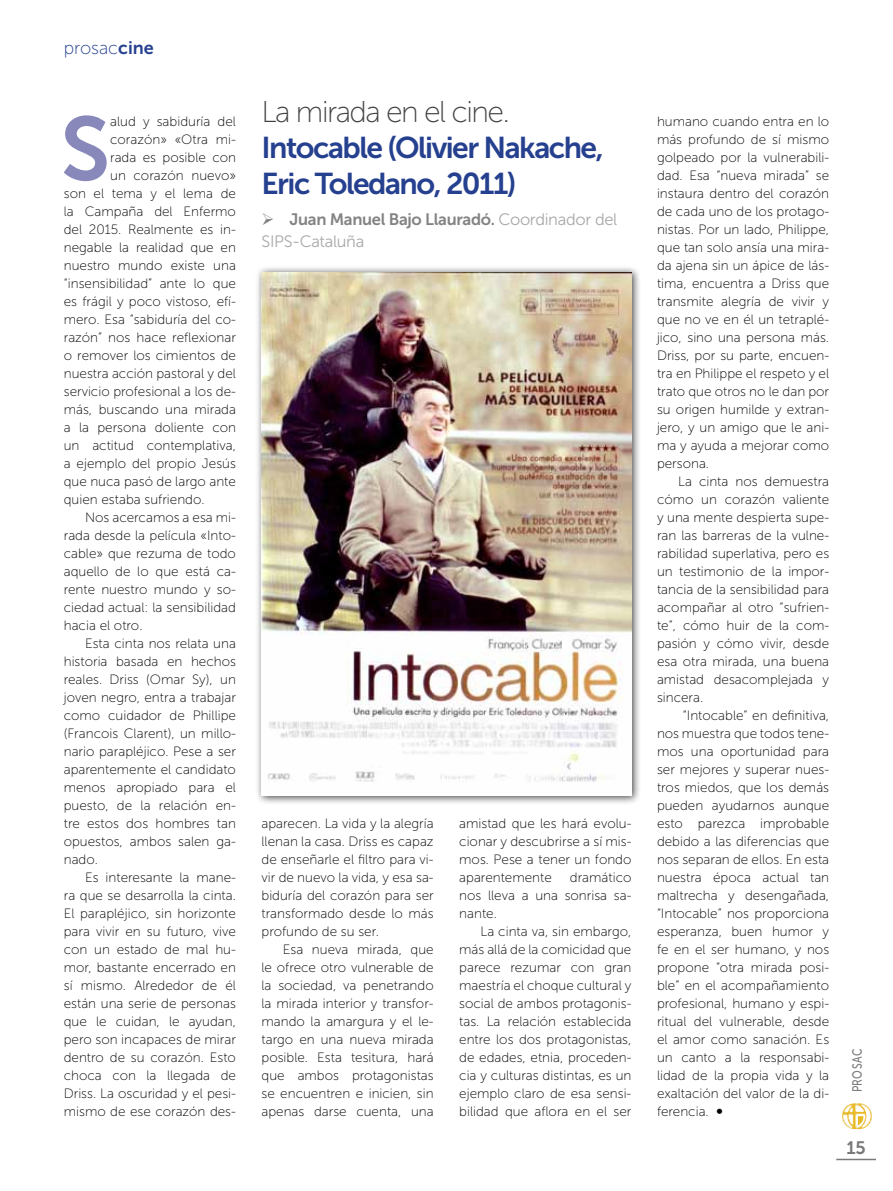
<style>
.page{position:relative;width:893px;height:1191px;background:#fff}
.page>*{position:absolute;margin:0;border:0;box-sizing:border-box;transform-origin:0 0}
.t1{font:89.55px "Museo Sans 700";color:#8889ba}
.t2{font:30px/36px "Museo Sans 700";letter-spacing:-.05em;color:#25408f}
.t3{font:30px "Museo Sans 100";letter-spacing:-.05em;color:#424242}
.t4{font:18px "Museo Sans 100";color:#25408f}
.t5{font:18px "Museo Sans 700";color:#797979}
.t6{font:16.5px "Museo Sans 700";letter-spacing:-.02em;color:#838383}
.t7{font:16.5px "Museo Sans 300";letter-spacing:-.02em;color:#a9a9a9}
.t8{font:13.5px/18px "Museo Sans 100";color:#000;text-align:justify}
.t9{font:13.35px "Museo Sans 500";letter-spacing:.04em;color:#797979;scale:.79 1}
.s1{font-family:"Museo Sans 700"}
.s2{font-family:"Museo Sans 300";color:#a9a9a9}
</style>
<div class="page">
<hr style="left:836px;top:1158px;width:40px;height:2px;background:#797979">
<img style="left:842px;top:1103px;width:17px;height:19px">
<div style="left:255px;top:265px;width:386px;height:540px;background:#000;opacity:.75"></div>
<img style="left:261px;top:272px;width:370px;height:523px">
<h3 class="t4" style="left:64px;top:38px;width:92px">prosac<span class="s1">cine</span></h3>
<h1 class="t1" style="left:61px;top:99px;width:51px">S</h1>
<p class="t8" style="left:110px;top:113px;width:127px">alud y sabiduría del</p>
<p class="t8" style="left:110px;top:131px;width:127px">corazón» «Otra mi-</p>
<p class="t8" style="left:110px;top:149px;width:127px">rada es posible con</p>
<p class="t8" style="left:110px;top:167px;width:127px">un corazón nuevo»</p>
<p class="t8" style="left:64px;top:185px;width:174px">son el tema y el lema de</p>
<p class="t8" style="left:64px;top:202px;width:174px">la Campaña del Enfermo</p>
<p class="t8" style="left:64px;top:220px;width:174px">del 2015. Realmente es in-</p>
<p class="t8" style="left:64px;top:238px;width:174px">negable la realidad que en</p>
<p class="t8" style="left:64px;top:256px;width:174px">nuestro mundo existe una</p>
<p class="t8" style="left:64px;top:274px;width:174px">“insensibilidad” ante lo que</p>
<p class="t8" style="left:64px;top:292px;width:174px">es frágil y poco vistoso, efí-</p>
<p class="t8" style="left:64px;top:310px;width:174px">mero. Esa “sabiduría del co-</p>
<p class="t8" style="left:64px;top:328px;width:174px">razón” nos hace reflexionar</p>
<p class="t8" style="left:64px;top:346px;width:174px">o remover los cimientos de</p>
<p class="t8" style="left:64px;top:364px;width:174px">nuestra acción pastoral y del</p>
<p class="t8" style="left:64px;top:382px;width:174px">servicio profesional a los de-</p>
<p class="t8" style="left:64px;top:400px;width:174px">más, buscando una mirada</p>
<p class="t8" style="left:64px;top:418px;width:174px">a la persona doliente con</p>
<p class="t8" style="left:64px;top:436px;width:174px">un actitud contemplativa,</p>
<p class="t8" style="left:64px;top:454px;width:174px">a ejemplo del propio Jesús</p>
<p class="t8" style="left:64px;top:472px;width:174px">que nuca pasó de largo ante</p>
<p class="t8" style="left:64px;top:490px;width:142px">quien estaba sufriendo.</p>
<p class="t8" style="left:85px;top:508px;width:152px">Nos acercamos a esa mi-</p>
<p class="t8" style="left:64px;top:526px;width:174px">rada desde la película «Into-</p>
<p class="t8" style="left:64px;top:544px;width:174px">cable» que rezuma de todo</p>
<p class="t8" style="left:64px;top:562px;width:174px">aquello de lo que está ca-</p>
<p class="t8" style="left:64px;top:580px;width:174px">rente nuestro mundo y so-</p>
<p class="t8" style="left:64px;top:598px;width:174px">ciedad actual: la sensibilidad</p>
<p class="t8" style="left:64px;top:616px;width:80px">hacia el otro.</p>
<p class="t8" style="left:85px;top:634px;width:152px">Esta cinta nos relata una</p>
<p class="t8" style="left:64px;top:652px;width:174px">historia basada en hechos</p>
<p class="t8" style="left:64px;top:670px;width:174px">reales. Driss (Omar Sy), un</p>
<p class="t8" style="left:64px;top:688px;width:174px">joven negro, entra a trabajar</p>
<p class="t8" style="left:64px;top:706px;width:174px">como cuidador de Phillipe</p>
<p class="t8" style="left:64px;top:724px;width:174px">(Francois Clarent), un millo-</p>
<p class="t8" style="left:64px;top:742px;width:174px">nario parapléjico. Pese a ser</p>
<p class="t8" style="left:64px;top:760px;width:174px">aparentemente el candidato</p>
<p class="t8" style="left:64px;top:778px;width:174px">menos apropiado para el</p>
<p class="t8" style="left:64px;top:796px;width:174px">puesto, de la relación en-</p>
<p class="t8" style="left:64px;top:814px;width:174px">tre estos dos hombres tan</p>
<p class="t8" style="left:64px;top:832px;width:174px">opuestos, ambos salen ga-</p>
<p class="t8" style="left:64px;top:850px;width:36px">nado.</p>
<p class="t8" style="left:85px;top:868px;width:152px">Es interesante la mane-</p>
<p class="t8" style="left:64px;top:886px;width:174px">ra que se desarrolla la cinta.</p>
<p class="t8" style="left:64px;top:904px;width:174px">El parapléjico, sin horizonte</p>
<p class="t8" style="left:64px;top:922px;width:174px">para vivir en su futuro, vive</p>
<p class="t8" style="left:64px;top:940px;width:174px">con un estado de mal hu-</p>
<p class="t8" style="left:64px;top:958px;width:174px">mor, bastante encerrado en</p>
<p class="t8" style="left:64px;top:976px;width:174px">sí mismo. Alrededor de él</p>
<p class="t8" style="left:64px;top:994px;width:174px">están una serie de personas</p>
<p class="t8" style="left:64px;top:1012px;width:174px">que le cuidan, le ayudan,</p>
<p class="t8" style="left:64px;top:1030px;width:174px">pero son incapaces de mirar</p>
<p class="t8" style="left:64px;top:1048px;width:174px">dentro de su corazón. Esto</p>
<p class="t8" style="left:64px;top:1066px;width:174px">choca con la llegada de</p>
<p class="t8" style="left:64px;top:1084px;width:174px">Driss. La oscuridad y el pesi-</p>
<p class="t8" style="left:64px;top:1102px;width:174px">mismo de ese corazón des-</p>
<h2 class="t3" style="left:261px;top:95px;width:250px">La mirada en el cine.</h2>
<h2 class="t2" style="left:261px;top:129px;width:344px">Intocable (Olivier Nakache,<br>Eric Toledano, 2011)</h2>
<p class="t6" style="left:261px;top:210px;width:357px">➢ Juan Manuel Bajo Llauradó. <span class="s2">Coordinador del</span></p>
<p class="t7" style="left:261px;top:232px;width:104px">SIPS-Cataluña</p>
<p class="t8" style="left:261px;top:814px;width:174px">aparecen. La vida y la alegría llenan la casa. Driss es capaz de enseñarle el filtro para vi&shy;vir de nuevo la vida, y esa sa&shy;biduría del corazón para ser transformado desde lo más profundo de su ser.</p>
<p class="t8" style="left:261px;top:940px;width:174px;text-indent:21px">Esa nueva mirada, que le ofrece otro vulnerable de la sociedad, va penetrando la mirada interior y transfor&shy;mando la amargura y el le&shy;targo en una nueva mirada posible. Esta tesitura, hará que ambos protagonistas se encuentren e inicien, sin apenas darse cuenta, una</p>
<p class="t8" style="left:459px;top:814px;width:174px">amistad que les hará evolu&shy;cionar y descubrirse a sí mis&shy;mos. Pese a tener un fondo aparentemente</p>
<p class="t8" style="left:459px;top:868px;width:174px;text-indent:111px">dramático nos lleva a una sonrisa sa&shy;nante.</p>
<p class="t8" style="left:459px;top:922px;width:174px;text-indent:21px">La cinta va, sin embargo, más allá de la comicidad que parece rezumar con gran maestría el choque cultural y social de ambos protagonis&shy;tas. La relación establecida entre los dos protagonistas, de edades, etnia, proceden&shy;cia y culturas distintas, es un ejemplo claro de esa sensi&shy;bilidad que aflora en el ser</p>
<p class="t8" style="left:657px;top:112px;width:174px">humano cuando entra en lo más profundo de sí mismo golpeado por la vulnerabili&shy;dad. Esa “nueva mirada” se instaura dentro del corazón de cada uno de los protago&shy;nistas. Por un lado, Philippe, que tan solo ansía una mira&shy;da ajena sin un ápice de lás&shy;tima, encuentra a Driss que transmite alegría de vivir y que no ve en él un tetraplé&shy;jico, sino una persona más.<br>Driss, por su parte, encuen&shy;tra en Philippe el respeto y el trato que otros no le dan por su origen humilde y extran&shy;jero, y un amigo que le ani&shy;ma y ayuda a mejorar como persona.</p>
<p class="t8" style="left:657px;top:472px;width:174px;text-indent:21px">La cinta nos demuestra cómo un corazón valiente y una mente despierta supe&shy;ran las barreras de la vulne&shy;rabilidad superlativa, pero es un testimonio de la impor&shy;tancia de la sensibilidad para acompañar al otro “sufrien&shy;te”, cómo huir de la com&shy;pasión y cómo vivir, desde esa otra mirada, una buena amistad desacomplejada y sincera.</p>
<p class="t8" style="left:657px;top:706px;width:174px;text-indent:26px">“Intocable” en definitiva, nos muestra que todos tene&shy;mos una oportunidad para ser mejores y superar nues&shy;tros miedos, que los demás pueden ayudarnos aunque esto parezca improbable debido a las diferencias que nos separan de ellos. En esta nuestra época actual tan maltrecha y desengañada, “Intocable” nos proporciona esperanza, buen humor y fe en el ser humano, y nos propone “otra mirada posi&shy;ble” en el acompañamiento profesional, humano y espi&shy;ritual del vulnerable, desde el amor como sanación. Es un canto a la responsabi&shy;lidad de la propia vida y la exaltación del valor de la di&shy;ferencia. <span class="s1">∞</span></p>
<p class="t9" style="left:850px;top:1092px;width:57px;rotate:-90deg">PROSAC</p>
<h3 class="t5" style="left:846px;top:1138px;width:21px">15</h3>
</div>
